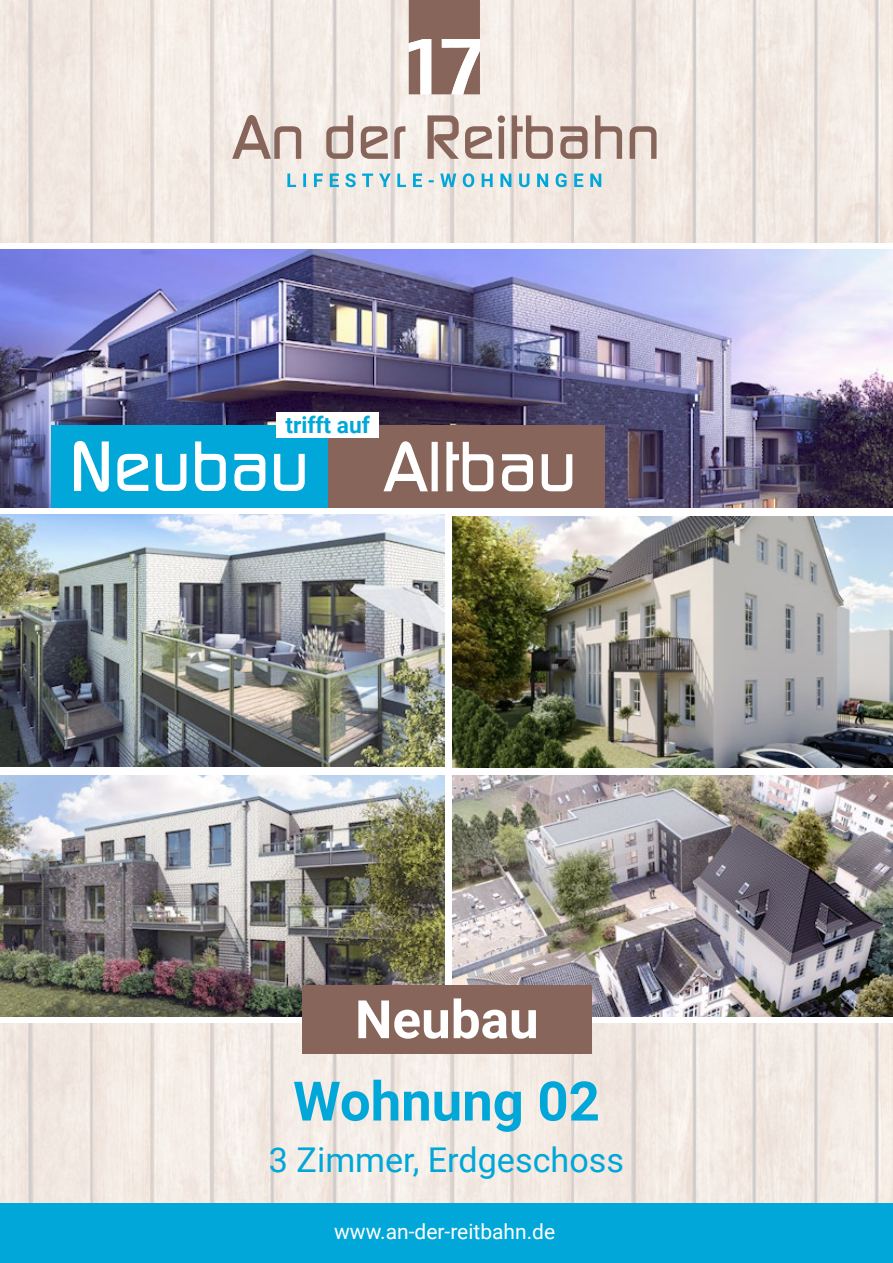
<style>
.page{position:relative;width:893px;height:1263px;background:#fff}
.page>*{position:absolute;margin:0;border:0;box-sizing:border-box;transform-origin:0 0}
.t1{font:700 54.45px "Roboto";color:#00a7d8}
.t2{font:700 52.95px "Roboto";color:#fff}
.t3{font:34.2px "Roboto";color:#00a7d8}
.t4{font:700 22.65px "Roboto";color:#00a7d8}
.t5{font:21px "Roboto";color:#fff}
</style>
<div class="page">
<img style="left:0;top:1023px;width:893px;height:180px">
<img style="left:0;top:249px;width:893px;height:259px">
<img style="left:0;top:0;width:893px;height:242px">
<svg style="left:232px;top:115px;width:425px;height:44px;background:#cfbeb6"></svg>
<svg style="left:287px;top:173px;width:314px;height:14px;background:#a5d4de"></svg>
<svg style="left:409px;top:0;width:71px;height:94px"></svg>
<img style="left:0;top:514px;width:444px;height:252px">
<img style="left:453px;top:516px;width:440px;height:251px">
<img style="left:0;top:775px;width:444px;height:241px">
<img style="left:453px;top:775px;width:440px;height:241px">
<div style="left:302px;top:985px;width:289px;height:69px;background:#87655a"></div>
<div style="left:328px;top:425px;width:276px;height:83px;background:#87655a"></div>
<svg style="left:383px;top:441px;width:189px;height:50px"></svg>
<div style="left:51px;top:425px;width:277px;height:83px;background:#00a7d8"></div>
<svg style="left:74px;top:441px;width:231px;height:51px"></svg>
<div style="left:276px;top:412px;width:103px;height:25px;background:#fff"></div>
<div style="left:0;top:1203px;width:893px;height:60px;background:#00a7d8"></div>
<p class="t4" style="left:285px;top:409px;width:86px">trifft auf</p>
<h2 class="t2" style="left:355px;top:982px;width:185px">Neubau</h2>
<h1 class="t1" style="left:293px;top:1063px;width:308px">Wohnung 02</h1>
<h3 class="t3" style="left:269px;top:1135px;width:357px">3 Zimmer, Erdgeschoss</h3>
<p class="t5" style="left:334px;top:1217px;width:223px">www.an-der-reitbahn.de</p>
</div>
